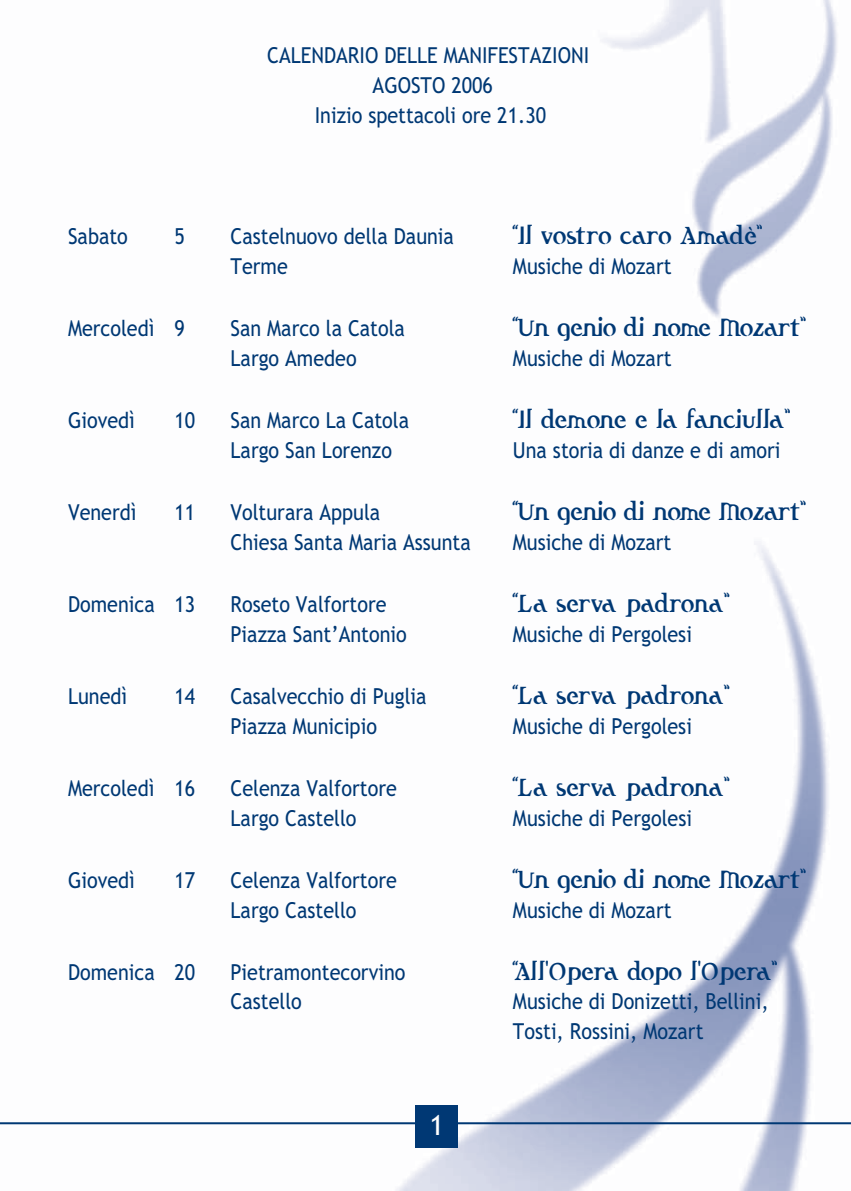
<style>
.page{position:relative;width:851px;height:1191px;background:#fff}
.page>*{position:absolute;margin:0;border:0;box-sizing:border-box;transform-origin:0 0}
.t1{font:28px "Trebuchet MS";color:#fff}
.t2{font:700 24px "Fandango";letter-spacing:-.03em;color:#003874;scale:.9 1}
.t3{font:700 24px "Fandango";color:#003874;scale:.9 1}
.t4{font:22px/29.8px "Trebuchet MS";color:#003874;text-align:center;scale:.9 1}
</style>
<div class="page">
<img style="left:0;top:0;width:850px;height:1191px">
<div style="left:415px;top:1105px;width:43px;height:42px;background:#003874"></div>
<hr style="left:0;top:1122px;width:850px;height:2px;background:#003874">
<p class="t4" style="left:267px;top:43px;width:359px">CALENDARIO DELLE MANIFESTAZIONI<br>AGOSTO 2006<br>Inizio spettacoli ore 21.30</p>
<p class="t4" style="left:68px;top:224px;width:68px">Sabato</p>
<p class="t4" style="left:174px;top:224px;width:13px">5</p>
<p class="t4" style="left:230px;top:224px;width:250px">Castelnuovo della Daunia</p>
<p class="t3" style="left:513px;top:224px;width:278px">“Il vostro caro Amadè”</p>
<p class="t4" style="left:230px;top:253px;width:65px">Terme</p>
<p class="t4" style="left:513px;top:253px;width:178px">Musiche di Mozart</p>
<p class="t4" style="left:68px;top:316px;width:131px">Mercoledì 9</p>
<p class="t4" style="left:230px;top:316px;width:195px">San Marco la Catola</p>
<p class="t2" style="left:513px;top:316px;width:327px">“Un genio di nome Mozart”</p>
<p class="t4" style="left:230px;top:345px;width:142px">Largo Amedeo</p>
<p class="t4" style="left:513px;top:345px;width:178px">Musiche di Mozart</p>
<p class="t4" style="left:68px;top:407px;width:76px">Giovedì</p>
<p class="t4" style="left:174px;top:407px;width:25px">10</p>
<p class="t4" style="left:230px;top:407px;width:200px">San Marco La Catola</p>
<p class="t2" style="left:513px;top:408px;width:309px">“Il demone e la fanciulla”</p>
<p class="t4" style="left:230px;top:437px;width:181px">Largo San Lorenzo</p>
<p class="t4" style="left:513px;top:437px;width:299px">Una storia di danze e di amori</p>
<p class="t4" style="left:68px;top:499px;width:77px">Venerdì</p>
<p class="t4" style="left:174px;top:499px;width:25px">11</p>
<p class="t4" style="left:230px;top:499px;width:168px">Volturara Appula</p>
<p class="t2" style="left:513px;top:500px;width:327px">“Un genio di nome Mozart”</p>
<p class="t4" style="left:230px;top:529px;width:268px">Chiesa Santa Maria Assunta</p>
<p class="t4" style="left:513px;top:529px;width:178px">Musiche di Mozart</p>
<p class="t4" style="left:68px;top:591px;width:143px">Domenica 13</p>
<p class="t4" style="left:230px;top:591px;width:175px">Roseto Valfortore</p>
<p class="t2" style="left:513px;top:592px;width:242px">“La serva padrona”</p>
<p class="t4" style="left:230px;top:621px;width:197px">Piazza Sant’Antonio</p>
<p class="t4" style="left:513px;top:621px;width:200px">Musiche di Pergolesi</p>
<p class="t4" style="left:68px;top:683px;width:67px">Lunedì</p>
<p class="t4" style="left:174px;top:683px;width:25px">14</p>
<p class="t4" style="left:230px;top:683px;width:219px">Casalvecchio di Puglia</p>
<p class="t2" style="left:513px;top:684px;width:242px">“La serva padrona”</p>
<p class="t4" style="left:230px;top:713px;width:164px">Piazza Municipio</p>
<p class="t4" style="left:513px;top:713px;width:200px">Musiche di Pergolesi</p>
<p class="t4" style="left:68px;top:775px;width:143px">Mercoledì 16</p>
<p class="t4" style="left:230px;top:775px;width:186px">Celenza Valfortore</p>
<p class="t2" style="left:513px;top:776px;width:242px">“La serva padrona”</p>
<p class="t4" style="left:230px;top:805px;width:141px">Largo Castello</p>
<p class="t4" style="left:513px;top:805px;width:200px">Musiche di Pergolesi</p>
<p class="t4" style="left:68px;top:867px;width:76px">Giovedì</p>
<p class="t4" style="left:174px;top:867px;width:25px">17</p>
<p class="t4" style="left:230px;top:867px;width:186px">Celenza Valfortore</p>
<p class="t2" style="left:513px;top:867px;width:327px">“Un genio di nome Mozart”</p>
<p class="t4" style="left:230px;top:896px;width:141px">Largo Castello</p>
<p class="t4" style="left:513px;top:896px;width:178px">Musiche di Mozart</p>
<p class="t4" style="left:68px;top:959px;width:143px">Domenica 20</p>
<p class="t4" style="left:230px;top:959px;width:196px">Pietramontecorvino</p>
<p class="t3" style="left:513px;top:959px;width:295px">“All'Opera dopo l'Opera”</p>
<p class="t4" style="left:230px;top:988px;width:81px">Castello</p>
<p class="t4" style="left:513px;top:988px;width:285px;text-align:left">Musiche di Donizetti, Bellini,<br>Tosti, Rossini, Mozart</p>
<p class="t1" style="left:429px;top:1114px;width:16px">1</p>
</div>
